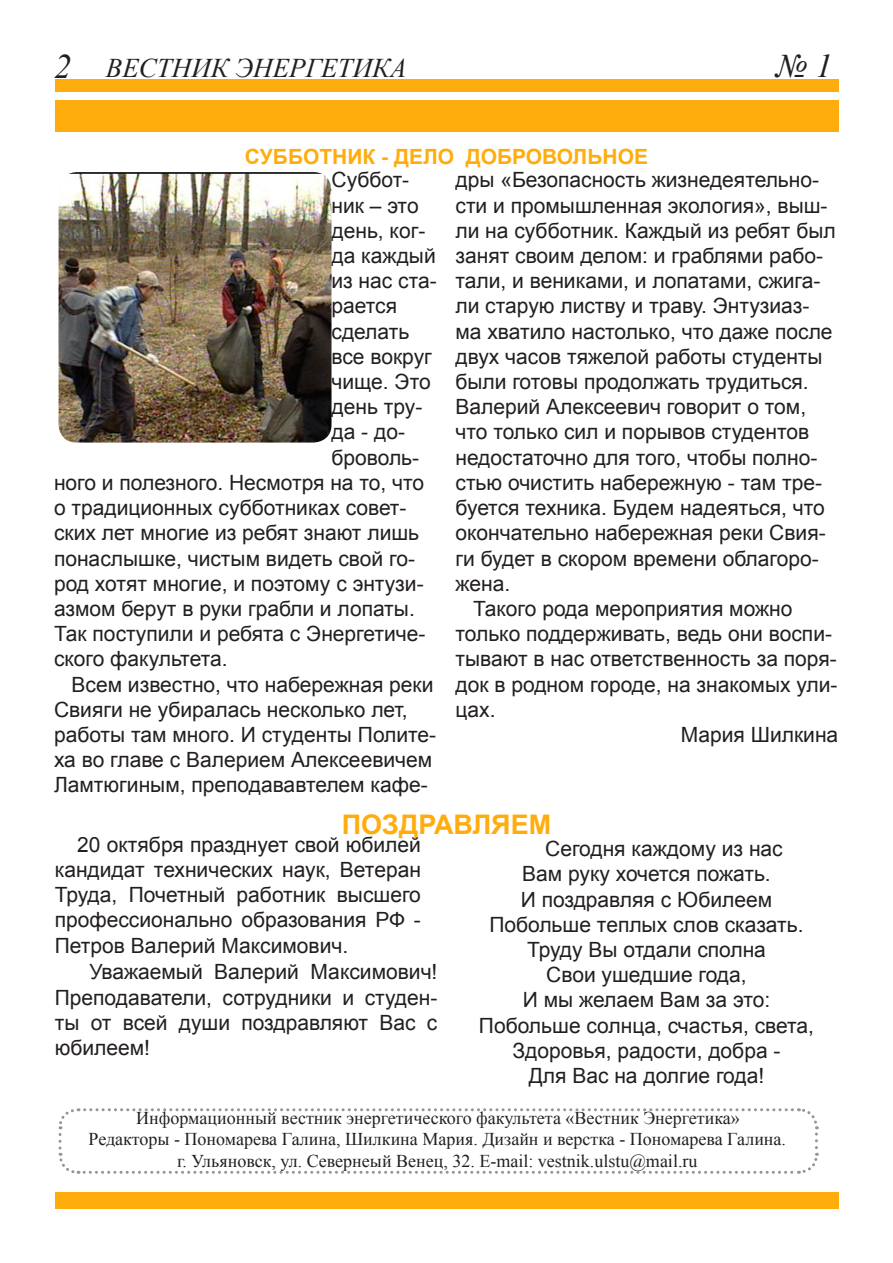
<style>
.page{position:relative;width:893px;height:1263px;background:#fff}
.page>*{position:absolute;margin:0;border:0;box-sizing:border-box;transform-origin:0 0}
.t1{font:italic 34.5px "Times New Roman";color:#231f20}
.t2{font:italic 33px "Times New Roman";color:#231f20}
.t3{font:italic 27px "Times New Roman";color:#231f20}
.t4{font:700 27px "Arial";color:#ffad0d}
.Обычный{font:21px/25.2px "Arial";color:#231f20}
.t5{font:700 21px "Arial";color:#ffad0d}
.t6{font:18px "Times New Roman";color:#231f20}
</style>
<div class="page">
<div style="left:55px;top:1192px;width:783px;height:16px;background:#ffad0d"></div>
<svg style="left:58px;top:1108px;width:761px;height:66px"></svg>
<div style="left:55px;top:79px;width:783px;height:13px;background:#ffad0d"></div>
<div style="left:55px;top:101px;width:783px;height:31px;background:#ffad0d"></div>
<img style="left:59px;top:172px;width:273px;height:271px">
<p class="t1" style="left:54px;top:43px;width:19px">2</p>
<p class="t3" style="left:106px;top:50px;width:302px">ВЕСТНИК ЭНЕРГЕТИКА</p>
<p class="t2" style="left:776px;top:43px;width:57px">№ 1</p>
<p class="t5" style="left:245px;top:143px;width:404px">СУББОТНИК - ДЕЛО ДОБРОВОЛЬНОЕ</p>
<p class="Обычный" style="left:332px;top:168px;width:79px">Суббот-</p>
<p class="Обычный" style="left:332px;top:193px;width:89px">ник – это</p>
<p class="Обычный" style="left:332px;top:218px;width:95px">день, ког-</p>
<p class="Обычный" style="left:332px;top:243px;width:106px">да каждый</p>
<p class="Обычный" style="left:332px;top:268px;width:107px">из нас ста-</p>
<p class="Обычный" style="left:332px;top:294px;width:67px">рается</p>
<p class="Обычный" style="left:332px;top:319px;width:79px">сделать</p>
<p class="Обычный" style="left:332px;top:344px;width:102px">все вокруг</p>
<p class="Обычный" style="left:332px;top:369px;width:101px">чище. Это</p>
<p class="Обычный" style="left:332px;top:394px;width:92px">день тру-</p>
<p class="Обычный" style="left:332px;top:420px;width:75px">да - до-</p>
<p class="Обычный" style="left:332px;top:445px;width:89px">броволь-</p>
<p class="Обычный" style="left:54px;top:470px;width:372px">ного и полезного. Несмотря на то, что</p>
<p class="Обычный" style="left:54px;top:495px;width:354px">о традиционных субботниках совет-</p>
<p class="Обычный" style="left:54px;top:520px;width:367px">ских лет многие из ребят знают лишь</p>
<p class="Обычный" style="left:54px;top:546px;width:362px">понаслышке, чистым видеть свой го-</p>
<p class="Обычный" style="left:54px;top:571px;width:371px">род хотят многие, и поэтому с энтузи-</p>
<p class="Обычный" style="left:54px;top:596px;width:362px">азмом берут в руки грабли и лопаты.</p>
<p class="Обычный" style="left:54px;top:621px;width:373px">Так поступили и ребята с Энергетиче-</p>
<p class="Обычный" style="left:54px;top:646px;width:175px">ского факультета.</p>
<p class="Обычный" style="left:54px;top:672px;width:384px;text-indent:18px">Всем известно, что набережная реки Свияги не убиралась несколько лет, работы там много. И студенты Полите&shy;ха во главе с Валерием Алексеевичем Ламтюгиным, преподававтелем кафе-</p>
<p class="Обычный" style="left:455px;top:168px;width:382px">дры «Безопасность жизнедеятельно&shy;сти и промышленная экология», выш&shy;ли на субботник. Каждый из ребят был занят своим делом: и граблями рабо&shy;тали, и вениками, и лопатами, сжига&shy;ли старую листву и траву. Энтузиаз&shy;ма хватило настолько, что даже после двух часов тяжелой работы студенты были готовы продолжать трудиться.<br>Валерий Алексеевич говорит о том, что только сил и порывов студентов недостаточно для того, чтобы полно&shy;стью очистить набережную - там тре&shy;буется техника. Будем надеяться, что окончательно набережная реки Свия&shy;ги будет в скором времени облагоро&shy;жена.</p>
<p class="Обычный" style="left:455px;top:596px;width:384px;text-indent:18px">Такого рода мероприятия можно только поддерживать, ведь они воспи&shy;тывают в нас ответственность за поря&shy;док в родном городе, на знакомых ули&shy;цах.</p>
<p class="Обычный" style="left:681px;top:722px;width:159px">Мария Шилкина</p>
<p class="t4" style="left:342px;top:807px;width:211px">ПОЗДРАВЛЯЕМ</p>
<p class="Обычный" style="left:55px;top:832px;width:368px;text-align:justify;text-indent:23px">20 октября празднует свой юбилей кандидат технических наук, Ветеран Труда, Почетный работник высшего профессионально образования РФ - Петров Валерий Максимович.</p>
<p class="Обычный" style="left:55px;top:959px;width:384px;text-align:justify;text-indent:35px">Уважаемый Валерий Максимович!<br>Преподаватели, сотрудники и студен&shy;ты от всей души поздравляют Вас с юбилеем!</p>
<p class="Обычный" style="left:545px;top:836px;width:239px">Сегодня каждому из нас</p>
<p class="Обычный" style="left:522px;top:862px;width:250px">Вам руку хочется пожать.</p>
<p class="Обычный" style="left:521px;top:887px;width:253px">И поздравляя с Юбилеем</p>
<p class="Обычный" style="left:489px;top:912px;width:316px">Побольше теплых слов сказать.</p>
<p class="Обычный" style="left:527px;top:937px;width:240px">Труду Вы отдали сполна</p>
<p class="Обычный" style="left:546px;top:962px;width:202px">Свои ушедшие года,</p>
<p class="Обычный" style="left:523px;top:988px;width:249px">И мы желаем Вам за это:</p>
<p class="Обычный" style="left:479px;top:1013px;width:337px">Побольше солнца, счастья, света,</p>
<p class="Обычный" style="left:512px;top:1038px;width:270px">Здоровья, радости, добра -</p>
<p class="Обычный" style="left:529px;top:1063px;width:237px">Для Вас на долгие года!</p>
<p class="t6" style="left:136px;top:1106px;width:605px">Информационный вестник энергетического факультета «Вестник Энергетика»</p>
<p class="t6" style="left:89px;top:1127px;width:699px">Редакторы - Пономарева Галина, Шилкина Мария. Дизайн и верстка - Пономарева Галина.</p>
<p class="t6" style="left:177px;top:1149px;width:522px">г. Ульяновск, ул. Севернеый Венец, 32. E-mail: vestnik.ulstu@mail.ru</p>
</div>
